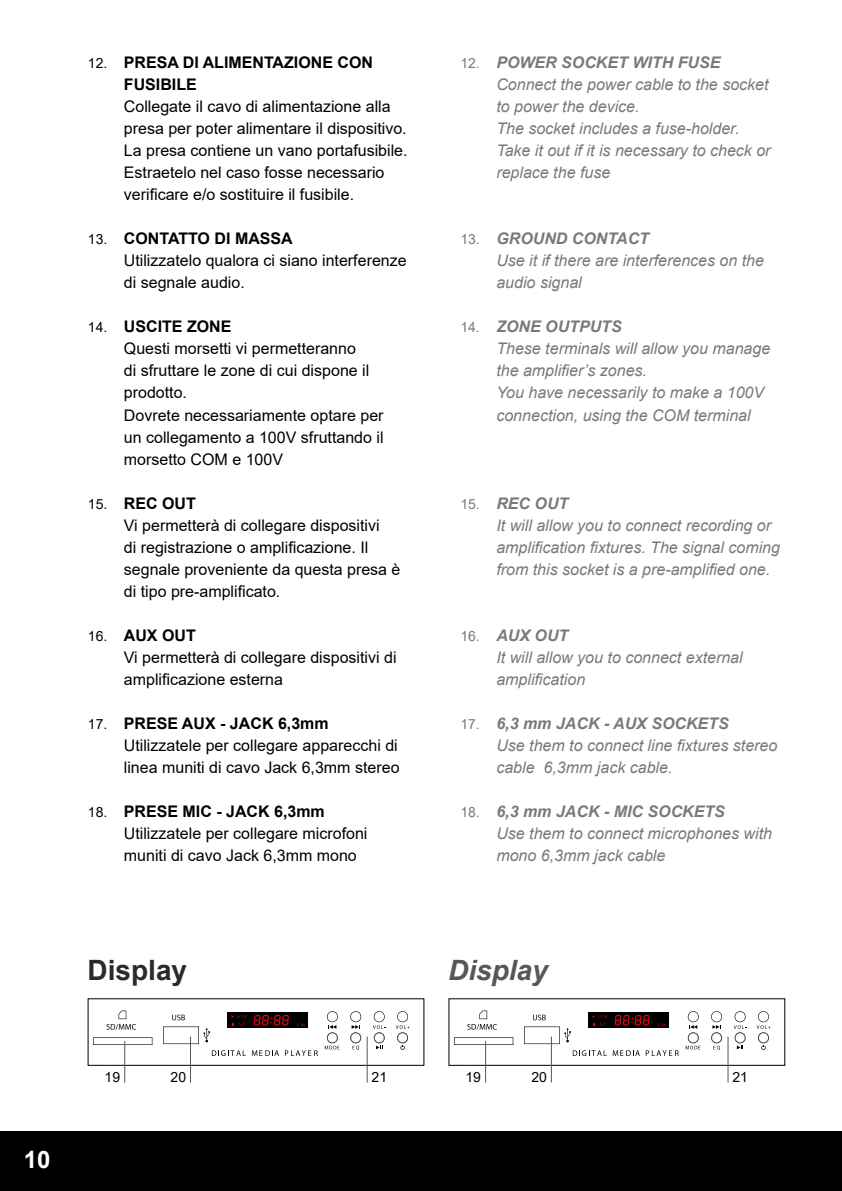
<style>
.page{position:relative;width:842px;height:1191px;background:#fff}
.page>*{position:absolute;margin:0;border:0;box-sizing:border-box;transform-origin:0 0}
.t1{font:700 28px "Arial";color:#2e272c}
.t2{font:italic 700 28px "Arial";color:#575756}
.t3{font:700 24px "Arial";color:#fff}
.t4{font:16px/22px "Arial";color:#000}
.t5{font:italic 16px/22px "Arial";color:#78787f}
.t6{font:700 16px/22px "Arial";color:#000}
.t7{font:14px "Arial";color:#000}
.s1{font-weight:400;font-size:14px}
.s2{font-size:14px}
.s3{font-weight:700}
.s4{font-style:normal;font-size:14px}
</style>
<div class="page">
<div style="left:0;top:1131px;width:842px;height:60px;background:#000"></div>
<svg style="left:93px;top:1037px;width:60px;height:8px"></svg>
<svg style="left:163px;top:1026px;width:47px;height:18px"></svg>
<svg style="left:172px;top:1014px;width:13px;height:6px"></svg>
<svg style="left:106px;top:1010px;width:30px;height:20px"></svg>
<svg style="left:212px;top:1050px;width:34px;height:6px"></svg>
<svg style="left:252px;top:1050px;width:27px;height:6px"></svg>
<svg style="left:285px;top:1050px;width:33px;height:6px"></svg>
<div style="left:228px;top:1012px;width:80px;height:16px;background:#000"></div>
<svg style="left:297px;top:1023px;width:7px;height:3px"></svg>
<svg style="left:231px;top:1015px;width:15px;height:10px"></svg>
<svg style="left:254px;top:1015px;width:35px;height:10px"></svg>
<svg style="left:373px;top:1011px;width:12px;height:38px"></svg>
<svg style="left:396px;top:1011px;width:14px;height:38px"></svg>
<svg style="left:350px;top:1011px;width:11px;height:39px"></svg>
<svg style="left:325px;top:1011px;width:14px;height:38px"></svg>
<hr style="left:124px;top:1041px;width:1px;height:41px;background:#575756">
<hr style="left:190px;top:1036px;width:1px;height:46px;background:#575756">
<hr style="left:367px;top:1036px;width:1px;height:46px;background:#575756">
<svg style="left:454px;top:1037px;width:60px;height:8px"></svg>
<svg style="left:524px;top:1026px;width:47px;height:18px"></svg>
<svg style="left:533px;top:1014px;width:13px;height:6px"></svg>
<svg style="left:467px;top:1010px;width:30px;height:20px"></svg>
<svg style="left:573px;top:1050px;width:34px;height:6px"></svg>
<svg style="left:613px;top:1050px;width:27px;height:6px"></svg>
<svg style="left:646px;top:1050px;width:33px;height:6px"></svg>
<div style="left:589px;top:1012px;width:80px;height:16px;background:#000"></div>
<svg style="left:658px;top:1023px;width:7px;height:3px"></svg>
<svg style="left:592px;top:1015px;width:15px;height:10px"></svg>
<svg style="left:614px;top:1015px;width:36px;height:10px"></svg>
<svg style="left:734px;top:1011px;width:12px;height:38px"></svg>
<svg style="left:757px;top:1011px;width:13px;height:38px"></svg>
<svg style="left:711px;top:1011px;width:11px;height:39px"></svg>
<svg style="left:685px;top:1011px;width:15px;height:38px"></svg>
<hr style="left:485px;top:1041px;width:1px;height:41px;background:#575756">
<hr style="left:551px;top:1036px;width:1px;height:46px;background:#575756">
<hr style="left:728px;top:1036px;width:1px;height:46px;background:#575756">
<h2 class="t3" style="left:24px;top:1143px;width:28px">10</h2>
<p class="t6" style="left:124px;top:52px;width:251px;text-indent:-36px"><span class="s1">12.</span> PRESA DI ALIMENTAZIONE CON<br>FUSIBILE</p>
<p class="t4" style="left:124px;top:96px;width:285px">Collegate il cavo di alimentazione alla presa per poter alimentare il dispositivo.<br>La presa contiene un vano portafusibile.<br>Estraetelo nel caso fosse necessario verificare e/o sostituire il fusibile.</p>
<p class="t4" style="left:124px;top:228px;width:284px;text-indent:-36px"><span class="s2">13.</span> <span class="s3">CONTATTO DI MASSA<br></span>Utilizzatelo qualora ci siano interferenze di segnale audio.</p>
<p class="t4" style="left:124px;top:316px;width:261px;text-indent:-36px"><span class="s2">14.</span> <span class="s3">USCITE ZONE<br></span>Questi morsetti vi permetteranno<br>di sfruttare le zone di cui dispone il prodotto.<br>Dovrete necessariamente optare per un collegamento a 100V sfruttando il morsetto COM e 100V</p>
<p class="t4" style="left:124px;top:492px;width:278px;text-indent:-36px"><span class="s2">15.</span> <span class="s3">REC OUT<br></span>Vi permetterà di collegare dispositivi<br>di registrazione o amplificazione. Il segnale proveniente da questa presa è di tipo pre-amplificato.</p>
<p class="t4" style="left:124px;top:624px;width:274px;text-indent:-36px"><span class="s2">16.</span> <span class="s3">AUX OUT<br></span>Vi permetterà di collegare dispositivi di amplificazione esterna</p>
<p class="t4" style="left:124px;top:712px;width:277px;text-indent:-36px"><span class="s2">17.</span> <span class="s3">PRESE AUX - JACK 6,3mm<br></span>Utilizzatele per collegare apparecchi di linea muniti di cavo Jack 6,3mm stereo</p>
<p class="t4" style="left:124px;top:800px;width:245px;text-indent:-36px"><span class="s2">18.</span> <span class="s3">PRESE MIC - JACK 6,3mm<br></span>Utilizzatele per collegare microfoni muniti di cavo Jack 6,3mm mono</p>
<p class="t5" style="left:496px;top:52px;width:276px;text-indent:-36px"><span class="s4">12.</span> <span class="s3">POWER SOCKET WITH FUSE<br></span>Connect the power cable to the socket to power the device.<br>The socket includes a fuse-holder.<br>Take it out if it is necessary to check or replace the fuse</p>
<p class="t5" style="left:496px;top:228px;width:269px;text-indent:-36px"><span class="s4">13.</span> <span class="s3">GROUND CONTACT<br></span>Use it if there are interferences on the audio signal</p>
<p class="t5" style="left:496px;top:316px;width:275px;text-indent:-36px"><span class="s4">14.</span> <span class="s3">ZONE OUTPUTS<br></span>These terminals will allow you manage the amplifier’s zones.<br>You have necessarily to make a 100V connection, using the COM terminal</p>
<p class="t5" style="left:496px;top:492px;width:285px;text-indent:-36px"><span class="s4">15.</span> <span class="s3">REC OUT<br></span>It will allow you to connect recording or amplification fixtures. The signal coming from this socket is a pre-amplified one.</p>
<p class="t5" style="left:496px;top:624px;width:248px;text-indent:-36px"><span class="s4">16.</span> <span class="s3">AUX OUT<br></span>It will allow you to connect external amplification</p>
<p class="t5" style="left:496px;top:712px;width:283px;text-indent:-36px"><span class="s4">17.</span> <span class="s3">6,3 mm JACK - AUX SOCKETS<br></span>Use them to connect line fixtures stereo cable 6,3mm jack cable.</p>
<p class="t5" style="left:496px;top:800px;width:277px;text-indent:-36px"><span class="s4">18.</span> <span class="s3">6,3 mm JACK - MIC SOCKETS<br></span>Use them to connect microphones with mono 6,3mm jack cable</p>
<h1 class="t1" style="left:88px;top:950px;width:101px">Display</h1>
<h1 class="t2" style="left:448px;top:951px;width:101px">Display</h1>
<p class="t7" style="left:105px;top:1067px;width:17px">19</p>
<p class="t7" style="left:171px;top:1067px;width:17px">20</p>
<p class="t7" style="left:372px;top:1067px;width:17px">21</p>
<p class="t7" style="left:465px;top:1067px;width:17px">19</p>
<p class="t7" style="left:531px;top:1067px;width:17px">20</p>
<p class="t7" style="left:732px;top:1067px;width:17px">21</p>
</div>
